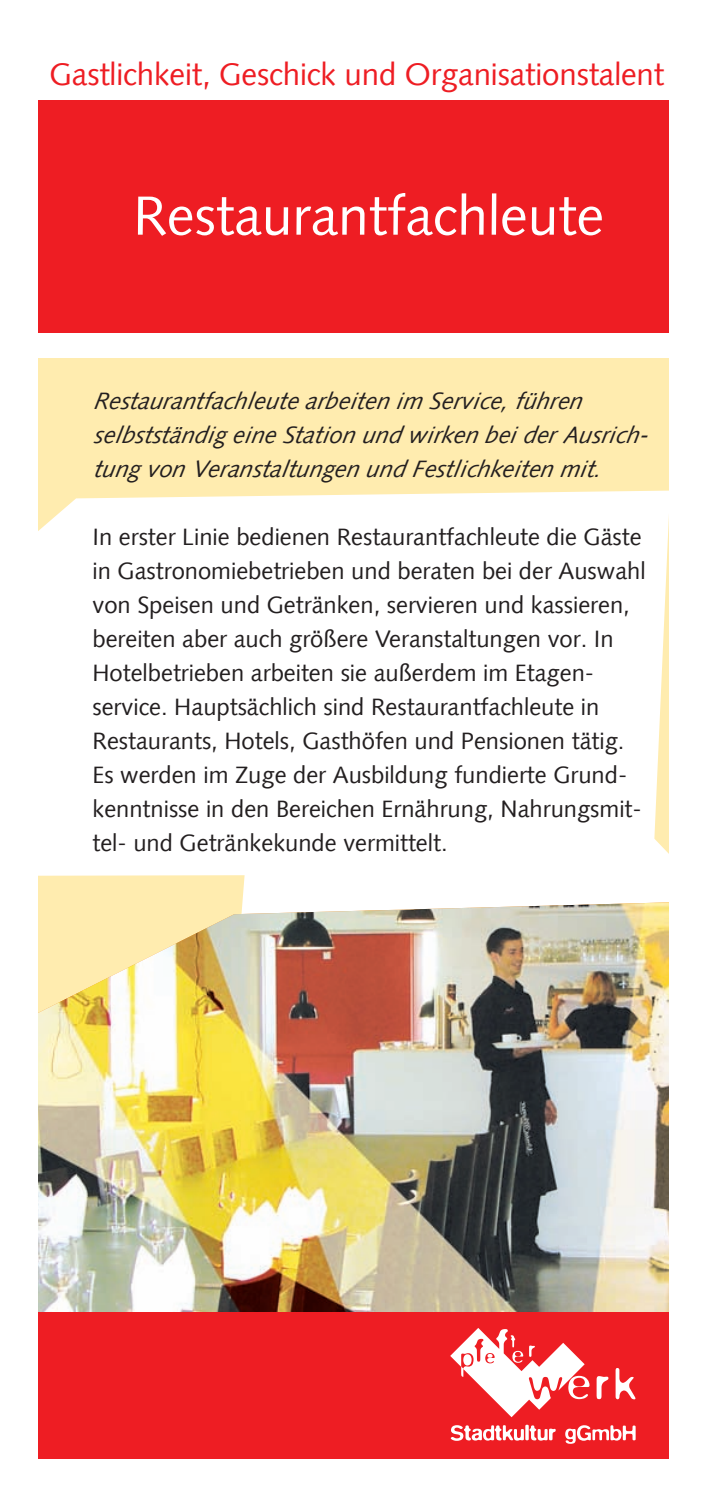
<style>
.page{position:relative;width:709px;height:1503px;background:#fff}
.page>*{position:absolute;margin:0;border:0;box-sizing:border-box;transform-origin:0 0}
.t1{font:55px "Syntax LT";color:#fff}
.t2{font:31.25px "Syntax TT";letter-spacing:-.005em;color:#ee1d23}
.t3{font:23.75px/34px "Syntax TT";color:#231f20}
.t4{font:italic 23.75px/34px "Syntax";color:#231f20}
</style>
<div class="page">
<div style="left:34px;top:113px;width:660px;height:1207px;background:#ffecaf"></div>
<div style="left:26px;top:101px;width:683px;height:232px;background:#ee1d23"></div>
<div style="left:38px;top:490px;width:630px;height:412px;background:#fff"></div>
<div style="left:18px;top:333px;width:691px;height:25px;background:#fff"></div>
<img style="left:38px;top:902px;width:630px;height:409px">
<div style="left:18px;top:1311px;width:691px;height:168px;background:#ee1d23"></div>
<svg style="left:450px;top:1328px;width:186px;height:115px"></svg>
<div style="left:0;top:0;width:38px;height:1502px;background:#fff"></div>
<div style="left:668px;top:0;width:41px;height:1493px;background:#fff"></div>
<div style="left:0;top:1459px;width:709px;height:43px;background:#fff"></div>
<h2 class="t2" style="left:49px;top:56px;width:616px">Gastlichkeit, Geschick und Organisationstalent</h2>
<h1 class="t1" style="left:133px;top:183px;width:472px">Restaurantfachleute</h1>
<p class="t4" style="left:94px;top:384px;width:561px">Restaurantfachleute arbeiten im Service, führen selbstständig eine Station und wirken bei der Ausrich&shy;tung von Veranstaltungen und Festlichkeiten mit.</p>
<p class="t3" style="left:92px;top:520px;width:554px">In erster Linie bedienen Restaurantfachleute die Gäste in Gastronomiebetrieben und beraten bei der Auswahl von Speisen und Getränken, servieren und kassieren, bereiten aber auch größere Veranstaltungen vor. In Hotelbetrieben arbeiten sie außerdem im Etagen&shy;service. Hauptsächlich sind Restaurantfachleute in Restaurants, Hotels, Gasthöfen und Pensionen tätig.<br>Es werden im Zuge der Ausbildung fundierte Grund&shy;kenntnisse in den Bereichen Ernährung, Nahrungsmit&shy;tel- und Getränkekunde vermittelt.</p>
</div>
